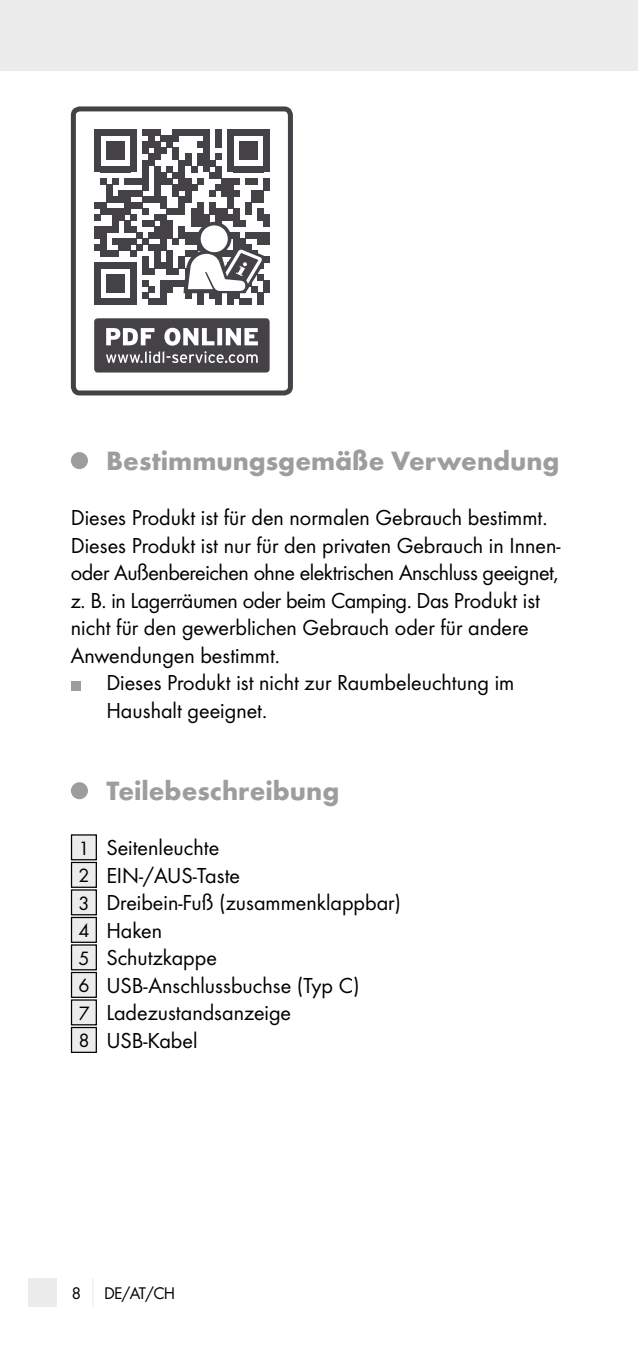
<style>
.page{position:relative;width:638px;height:1347px;background:#fff}
.page>*{position:absolute;margin:0;border:0;box-sizing:border-box;transform-origin:0 0}
.t1{font:700 27.5px "Futura";color:#9c9d9d}
.t2{font:22.5px/27.5px "Futura Boo";color:#000}
.t3{font:22.5px "Futura Boo";letter-spacing:-.02em;color:#000}
.t4{font:17.5px "Futura Boo";color:#000}
.s1{font-size:20px}
</style>
<div class="page">
<div style="left:0;top:0;width:638px;height:71px;background:#ececec"></div>
<div style="left:28px;top:1278px;width:29px;height:28px;background:#ececec"></div>
<svg style="left:92px;top:1279px;width:1px;height:27px"></svg>
<div style="left:71px;top:106px;width:222px;height:289px;border:5px solid #454247;border-radius:6px"></div>
<div style="left:94px;top:318px;width:176px;height:54px;background:#454247;border-radius:4px"></div>
<svg style="left:106px;top:328px;width:152px;height:35px"></svg>
<div style="left:94px;top:130px;width:6px;height:42px;background:#454247"></div>
<svg style="left:94px;top:202px;width:6px;height:6px"></svg>
<svg style="left:94px;top:214px;width:6px;height:6px"></svg>
<div style="left:94px;top:226px;width:6px;height:12px;background:#454247"></div>
<svg style="left:94px;top:244px;width:6px;height:6px"></svg>
<div style="left:94px;top:263px;width:6px;height:42px;background:#454247"></div>
<svg style="left:100px;top:178px;width:6px;height:6px"></svg>
<div style="left:100px;top:202px;width:6px;height:12px;background:#454247"></div>
<div style="left:100px;top:226px;width:6px;height:31px;background:#454247"></div>
<svg style="left:100px;top:130px;width:12px;height:6px"></svg>
<div style="left:106px;top:142px;width:6px;height:18px;background:#454247"></div>
<svg style="left:100px;top:166px;width:12px;height:6px"></svg>
<div style="left:106px;top:184px;width:6px;height:18px;background:#454247"></div>
<svg style="left:106px;top:208px;width:6px;height:6px"></svg>
<svg style="left:106px;top:226px;width:6px;height:6px"></svg>
<div style="left:106px;top:250px;width:6px;height:7px;background:#454247"></div>
<svg style="left:100px;top:263px;width:12px;height:6px"></svg>
<div style="left:106px;top:275px;width:6px;height:18px;background:#454247"></div>
<svg style="left:100px;top:299px;width:12px;height:6px"></svg>
<div style="left:112px;top:130px;width:7px;height:6px;background:#454247"></div>
<div style="left:112px;top:142px;width:7px;height:18px;background:#454247"></div>
<div style="left:112px;top:166px;width:7px;height:6px;background:#454247"></div>
<div style="left:112px;top:178px;width:7px;height:6px;background:#454247"></div>
<div style="left:112px;top:196px;width:7px;height:6px;background:#454247"></div>
<div style="left:112px;top:208px;width:7px;height:24px;background:#454247"></div>
<div style="left:112px;top:238px;width:7px;height:6px;background:#454247"></div>
<div style="left:112px;top:250px;width:7px;height:7px;background:#454247"></div>
<div style="left:112px;top:263px;width:7px;height:6px;background:#454247"></div>
<div style="left:112px;top:275px;width:7px;height:18px;background:#454247"></div>
<div style="left:112px;top:299px;width:7px;height:6px;background:#454247"></div>
<svg style="left:119px;top:130px;width:150px;height:175px"></svg>
<div style="left:71px;top:452px;width:17px;height:17px;background:#9c9d9d;border-radius:50%"></div>
<div style="left:71px;top:680px;width:9px;height:10px;background:#9c9d9d"></div>
<div style="left:71px;top:782px;width:17px;height:17px;background:#9c9d9d;border-radius:50%"></div>
<div style="left:71px;top:835px;width:25px;height:24px;background:#ececec"></div>
<div style="left:71px;top:834px;width:26px;height:26px;border:1px solid #000"></div>
<div style="left:71px;top:862px;width:25px;height:25px;background:#ececec"></div>
<div style="left:71px;top:861px;width:26px;height:27px;border:1px solid #000"></div>
<div style="left:71px;top:890px;width:25px;height:24px;background:#ececec"></div>
<div style="left:71px;top:889px;width:26px;height:26px;border:1px solid #000"></div>
<div style="left:71px;top:917px;width:25px;height:25px;background:#ececec"></div>
<div style="left:71px;top:916px;width:26px;height:27px;border:1px solid #000"></div>
<div style="left:71px;top:945px;width:25px;height:24px;background:#ececec"></div>
<div style="left:71px;top:944px;width:26px;height:26px;border:1px solid #000"></div>
<div style="left:71px;top:972px;width:25px;height:25px;background:#ececec"></div>
<div style="left:71px;top:971px;width:26px;height:27px;border:1px solid #000"></div>
<div style="left:71px;top:1000px;width:25px;height:24px;background:#ececec"></div>
<div style="left:71px;top:999px;width:26px;height:26px;border:1px solid #000"></div>
<div style="left:71px;top:1027px;width:25px;height:25px;background:#ececec"></div>
<div style="left:71px;top:1026px;width:26px;height:27px;border:1px solid #000"></div>
<p class="t1" style="left:106px;top:444px;width:455px">Bestimmungsgemäße Verwendung</p>
<p class="t2" style="left:71px;top:504px;width:478px">Dieses Produkt ist für den normalen Gebrauch bestimmt.</p>
<p class="t2" style="left:71px;top:531px;width:491px">Dieses Produkt ist nur für den privaten Gebrauch in Innen-</p>
<p class="t3" style="left:71px;top:559px;width:489px">oder Außenbereichen ohne elektrischen Anschluss geeignet,</p>
<p class="t3" style="left:71px;top:587px;width:471px">z. B. in Lagerräumen oder beim Camping. Das Produkt ist</p>
<p class="t2" style="left:71px;top:614px;width:459px">nicht für den gewerblichen Gebrauch oder für andere</p>
<p class="t2" style="left:71px;top:641px;width:211px">Anwendungen bestimmt.</p>
<p class="t2" style="left:106px;top:669px;width:409px">Dieses Produkt ist nicht zur Raumbeleuchtung im</p>
<p class="t2" style="left:106px;top:696px;width:162px">Haushalt geeignet.</p>
<p class="t1" style="left:106px;top:774px;width:234px">Teilebeschreibung</p>
<p class="t2" style="left:78px;top:834px;width:324px"><span class="s1">1</span> Seitenleuchte<br><span class="s1">2</span> EIN-/AUS-Taste<br><span class="s1">3</span> Dreibein-Fuß (zusammenklappbar)<br><span class="s1">4</span> Haken<br><span class="s1">5</span> Schutzkappe<br><span class="s1">6</span> USB-Anschlussbuchse (Typ C)<br><span class="s1">7</span> Ladezustandsanzeige<br><span class="s1">8</span> USB-Kabel</p>
<p class="t4" style="left:71px;top:1282px;width:11px">8</p>
<p class="t4" style="left:104px;top:1282px;width:73px">DE/AT/CH</p>
</div>
